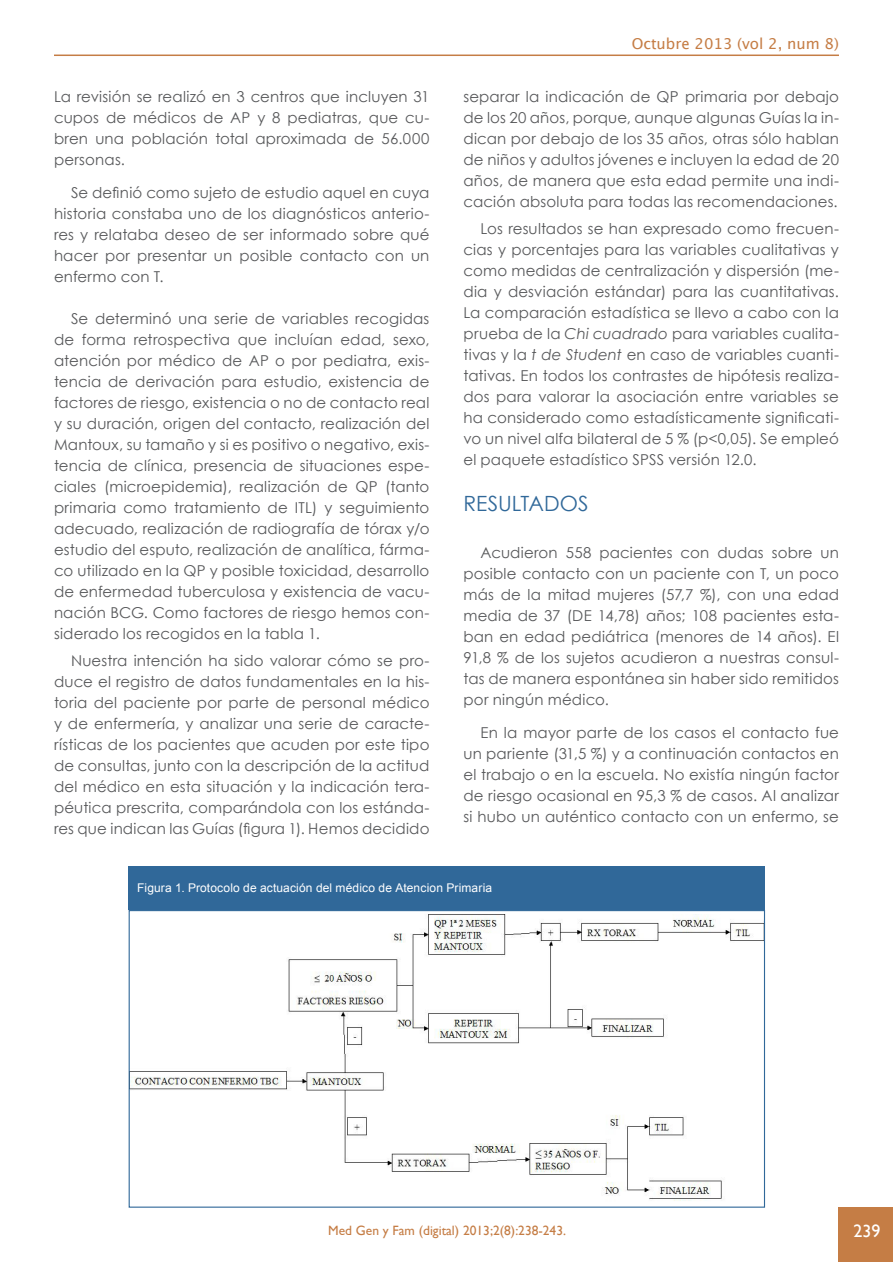
<style>
.page{position:relative;width:893px;height:1263px;background:#fff}
.page>*{position:absolute;margin:0;border:0;box-sizing:border-box;transform-origin:0 0}
.Titulo_1{font:21px "Century Gothic";letter-spacing:-.005em;color:#306899}
.t1{font:18px "Gill Sans";color:#fff}
.Parrafo{font:15px/21px "Century Gothic";letter-spacing:.01em;color:#57585a;text-align:justify}
.t2{font:15px "Lucida Grande";color:#c57d45}
.t3{font:13.5px "Gill Sans";color:#c57d45}
.Titulo_Tabla_MGYF{font:12px "Arial";letter-spacing:.01em;color:#fff}
.s1{font-style:italic}
</style>
<div class="page">
<hr style="left:54px;top:55px;width:785px;height:1px;background:#c57d45">
<div style="left:839px;top:1208px;width:54px;height:54px;background:#c57d45"></div>
<img style="left:131px;top:915px;width:632px;height:286px">
<div style="left:129px;top:866px;width:636px;height:44px;background:#306899"></div>
<p class="Parrafo" style="left:54px;top:86px;width:377px">La revisión se realizó en 3 centros que incluyen 31 cupos de médicos de AP y 8 pediatras, que cu&shy;bren una población total aproximada de 56.000 personas.</p>
<p class="Parrafo" style="left:54px;top:182px;width:377px;text-indent:17px">Se definió como sujeto de estudio aquel en cuya historia constaba uno de los diagnósticos anterio&shy;res y relataba deseo de ser informado sobre qué hacer por presentar un posible contacto con un enfermo con T.</p>
<p class="Parrafo" style="left:54px;top:308px;width:377px;text-indent:17px">Se determinó una serie de variables recogidas de forma retrospectiva que incluían edad, sexo, atención por médico de AP o por pediatra, exis&shy;tencia de derivación para estudio, existencia de factores de riesgo, existencia o no de contacto real y su duración, origen del contacto, realización del Mantoux, su tamaño y si es positivo o negativo, exis&shy;tencia de clínica, presencia de situaciones espe&shy;ciales (microepidemia), realización de QP (tanto primaria como tratamiento de ITL) y seguimiento adecuado, realización de radiografía de tórax y/o estudio del esputo, realización de analítica, fárma&shy;co utilizado en la QP y posible toxicidad, desarrollo de enfermedad tuberculosa y existencia de vacu&shy;nación BCG. Como factores de riesgo hemos con&shy;siderado los recogidos en la tabla 1.</p>
<p class="Parrafo" style="left:54px;top:650px;width:377px;text-indent:17px">Nuestra intención ha sido valorar cómo se pro&shy;duce el registro de datos fundamentales en la his&shy;toria del paciente por parte de personal médico y de enfermería, y analizar una serie de caracte&shy;rísticas de los pacientes que acuden por este tipo de consultas, junto con la descripción de la actitud del médico en esta situación y la indicación tera&shy;péutica prescrita, comparándola con los estánda&shy;res que indican las Guías (figura 1). Hemos decidido</p>
<p class="t2" style="left:632px;top:35px;width:209px">Octubre 2013 (vol 2, num 8)</p>
<p class="Parrafo" style="left:463px;top:86px;width:377px">separar la indicación de QP primaria por debajo de los 20 años, porque, aunque algunas Guías la in&shy;dican por debajo de los 35 años, otras sólo hablan de niños y adultos jóvenes e incluyen la edad de 20 años, de manera que esta edad permite una indi&shy;cación absoluta para todas las recomendaciones.</p>
<p class="Parrafo" style="left:463px;top:218px;width:377px;text-indent:17px">Los resultados se han expresado como frecuen&shy;cias y porcentajes para las variables cualitativas y como medidas de centralización y dispersión (me&shy;dia y desviación estándar) para las cuantitativas.<br>La comparación estadística se llevo a cabo con la prueba de la <span class="s1">Chi cuadrado</span> para variables cualita&shy;tivas y la <span class="s1">t de Student</span> en caso de variables cuanti&shy;tativas. En todos los contrastes de hipótesis realiza&shy;dos para valorar la asociación entre variables se ha considerado como estadísticamente significati&shy;vo un nivel alfa bilateral de 5 % (p&lt;0,05). Se empleó el paquete estadístico SPSS versión 12.0.</p>
<p class="Titulo_1" style="left:463px;top:489px;width:126px">RESULTADOS</p>
<p class="Parrafo" style="left:463px;top:542px;width:377px;text-indent:17px">Acudieron 558 pacientes con dudas sobre un posible contacto con un paciente con T, un poco más de la mitad mujeres (57,7 %), con una edad media de 37 (DE 14,78) años; 108 pacientes esta&shy;ban en edad pediátrica (menores de 14 años). El 91,8 % de los sujetos acudieron a nuestras consul&shy;tas de manera espontánea sin haber sido remitidos por ningún médico.</p>
<p class="Parrafo" style="left:463px;top:722px;width:377px;text-indent:17px">En la mayor parte de los casos el contacto fue un pariente (31,5 %) y a continuación contactos en el trabajo o en la escuela. No existía ningún factor de riesgo ocasional en 95,3 % de casos. Al analizar si hubo un auténtico contacto con un enfermo, se</p>
<p class="Titulo_Tabla_MGYF" style="left:137px;top:880px;width:357px">Figura 1. Protocolo de actuación del médico de Atencion Primaria</p>
<p class="t3" style="left:328px;top:1223px;width:239px">Med Gen y Fam (digital) 2013;2(8):238-243.</p>
<p class="t1" style="left:854px;top:1221px;width:28px">239</p>
</div>
